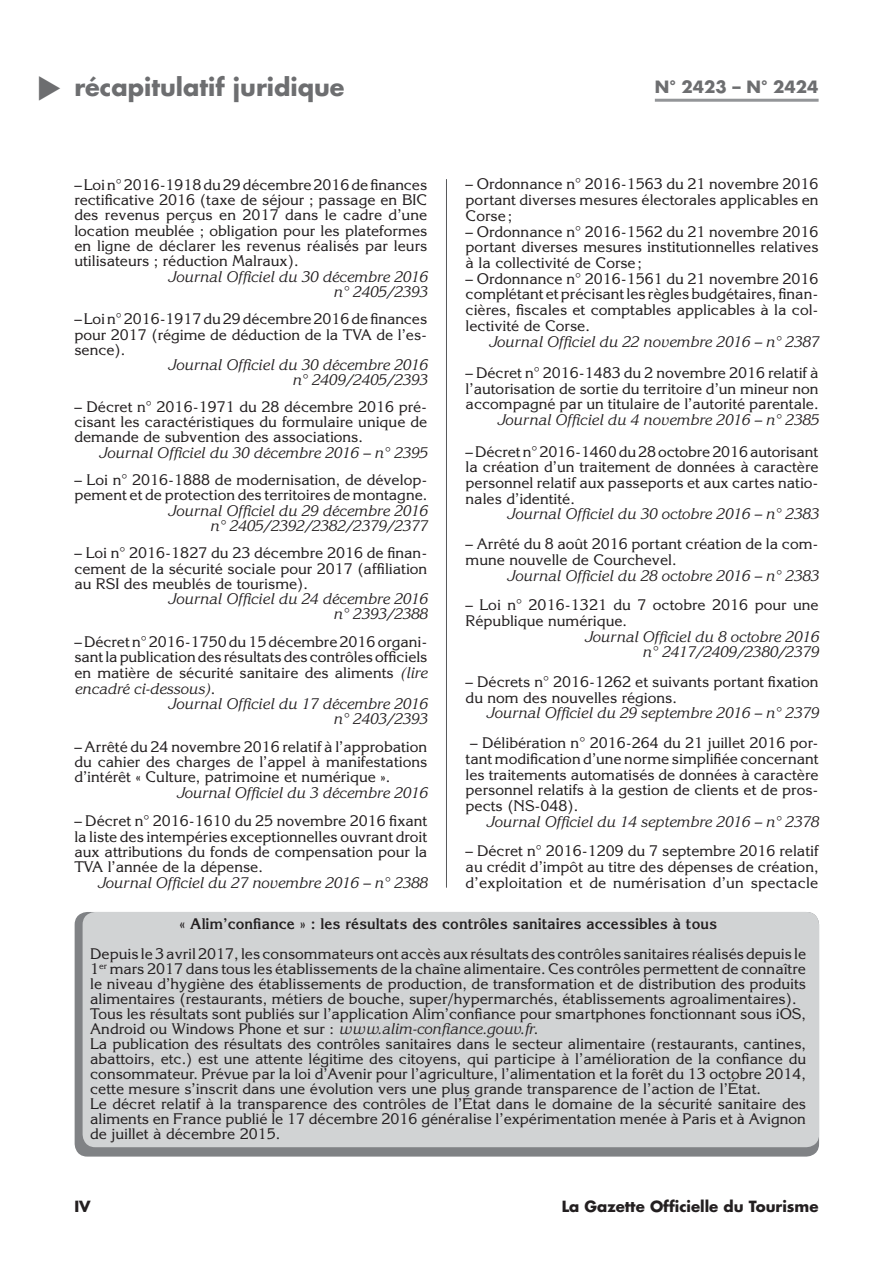
<style>
.page{position:relative;width:893px;height:1263px;background:#fff}
.page>*{position:absolute;margin:0;border:0;box-sizing:border-box;transform-origin:0 0}
.t1{font:700 24px "Futura Std";color:#6d6e70}
.t2{font:700 16.5px "Futura Std";color:#6d6e70}
.t3{font:15px/15.8px "Korinna Std";color:#231f20;text-align:justify}
.t4{font:italic 15px/15.3px "Korinna Std";color:#231f20;text-align:right}
.t5{font:700 15px "Korinna Std";color:#231f20}
.t6{font:700 15px "Futura Std";color:#231f20}
.s1{font-style:italic}
.s2{font-style:normal}
</style>
<div class="page">
<hr style="left:655px;top:99px;width:163px;height:3px;background:#939598">
<hr style="left:446px;top:179px;width:1px;height:709px;background:#58595b">
<div style="left:75px;top:912px;width:744px;height:245px;background:#808285;border-radius:13px"></div>
<div style="left:83px;top:912px;width:736px;height:235px;background:#d1d3d4;border-radius:13px"></div>
<h1 class="t1" style="left:74px;top:76px;width:272px">récapitulatif juridique</h1>
<p class="t2" style="left:655px;top:79px;width:165px">N° 2423 – N° 2424</p>
<p class="t3" style="left:466px;top:178px;width:354px">– Ordonnance n° 2016-1563 du 21 novembre 2016 portant diverses mesures électorales applicables en Corse ;</p>
<p class="t3" style="left:466px;top:225px;width:354px">– Ordonnance n° 2016-1562 du 21 novembre 2016 portant diverses mesures institutionnelles relatives à la collectivité de Corse ;</p>
<p class="t3" style="left:466px;top:272px;width:354px">– Ordonnance n° 2016-1561 du 21 novembre 2016 complétant et précisant les règles budgétaires, finan&shy;cières, fiscales et comptables applicables à la col&shy;lectivité de Corse.</p>
<p class="t4" style="left:488px;top:335px;width:332px">Journal Officiel du 22 novembre 2016 – n° 2387</p>
<p class="t3" style="left:466px;top:366px;width:354px">– Décret n° 2016-1483 du 2 novembre 2016 relatif à l’autorisation de sortie du territoire d’un mineur non accompagné par un titulaire de l’autorité parentale.</p>
<p class="t4" style="left:497px;top:414px;width:323px">Journal Officiel du 4 novembre 2016 – n° 2385</p>
<p class="t3" style="left:466px;top:445px;width:354px">– Décret n° 2016-1460 du 28 octobre 2016 autorisant la création d’un traitement de données à caractère personnel relatif aux passeports et aux cartes natio&shy;nales d’identité.</p>
<p class="t4" style="left:507px;top:508px;width:313px">Journal Officiel du 30 octobre 2016 – n° 2383</p>
<p class="t3" style="left:466px;top:538px;width:354px">– Arrêté du 8 août 2016 portant création de la com&shy;mune nouvelle de Courchevel.</p>
<p class="t4" style="left:507px;top:569px;width:313px">Journal Officiel du 28 octobre 2016 – n° 2383</p>
<p class="t3" style="left:466px;top:599px;width:355px">– Loi n° 2016-1321 du 7 octobre 2016 pour une<br>République numérique.</p>
<p class="t4" style="left:584px;top:630px;width:236px;line-height:15.8px">Journal Officiel du 8 octobre 2016 n° 2417/2409/2380/2379</p>
<p class="t3" style="left:466px;top:675px;width:354px">– Décrets n° 2016-1262 et suivants portant fixation du nom des nouvelles régions.</p>
<p class="t4" style="left:486px;top:707px;width:334px">Journal Officiel du 29 septembre 2016 – n° 2379</p>
<p class="t3" style="left:466px;top:737px;width:354px;text-indent:4px">– Délibération n° 2016-264 du 21 juillet 2016 por&shy;tant modification d’une norme simplifiée concernant les traitements automatisés de données à caractère personnel relatifs à la gestion de clients et de pros&shy;pects (NS-048).</p>
<p class="t4" style="left:486px;top:815px;width:334px">Journal Officiel du 14 septembre 2016 – n° 2378</p>
<p class="t3" style="left:466px;top:845px;width:354px">– Décret n° 2016-1209 du 7 septembre 2016 relatif au crédit d’impôt au titre des dépenses de création, d’exploitation et de numérisation d’un spectacle</p>
<p class="t5" style="left:179px;top:918px;width:539px">« Alim’confiance » : les résultats des contrôles sanitaires accessibles à tous</p>
<p class="t3" style="left:90px;top:948px;width:717px;line-height:15px;text-align:left">Depuis le 3 avril 2017, les consommateurs ont accès aux résultats des contrôles sanitaires réalisés depuis le 1<sup>er</sup> mars 2017 dans tous les établissements de la chaîne alimentaire. Ces contrôles permettent de connaître le niveau d’hygiène des établissements de production, de transformation et de distribution des produits alimentaires (restaurants, métiers de bouche, super/hypermarchés, établissements agroalimentaires).<br>Tous les résultats sont publiés sur l’application Alim’confiance pour smartphones fonctionnant sous iOS, Android ou Windows Phone et sur : <span class="s1">www.alim-confiance.gouv.fr</span>.<br>La publication des résultats des contrôles sanitaires dans le secteur alimentaire (restaurants, cantines, abattoirs, etc.) est une attente légitime des citoyens, qui participe à l’amélioration de la confiance du consommateur. Prévue par la loi d’Avenir pour l’agriculture, l’alimentation et la forêt du 13 octobre 2014, cette mesure s’inscrit dans une évolution vers une plus grande transparence de l’action de l’État.<br>Le décret relatif à la transparence des contrôles de l’État dans le domaine de la sécurité sanitaire des aliments en France publié le 17 décembre 2016 généralise l’expérimentation menée à Paris et à Avignon de juillet à décembre 2015.</p>
<p class="t3" style="left:74px;top:179px;width:354px;line-height:15.3px">– Loi n° 2016-1918 du 29 décembre 2016 de finances rectificative 2016 (taxe de séjour ; passage en BIC des revenus perçus en 2017 dans le cadre d’une location meublée ; obligation pour les plateformes en ligne de déclarer les revenus réalisés par leurs utilisateurs ; réduction Malraux).</p>
<p class="t4" style="left:168px;top:270px;width:261px">Journal Officiel du 30 décembre 2016 n° 2405/2393</p>
<p class="t3" style="left:74px;top:313px;width:354px;line-height:15.3px">– Loi n° 2016-1917 du 29 décembre 2016 de finances pour 2017 (régime de déduction de la TVA de l’es&shy;sence).</p>
<p class="t4" style="left:168px;top:359px;width:261px">Journal Officiel du 30 décembre 2016 n° 2409/2405/2393</p>
<p class="t3" style="left:74px;top:401px;width:354px;line-height:15px">– Décret n° 2016-1971 du 28 décembre 2016 pré&shy;cisant les caractéristiques du formulaire unique de demande de subvention des associations.</p>
<p class="t4" style="left:99px;top:446px;width:330px">Journal Officiel du 30 décembre 2016 – n° 2395</p>
<p class="t3" style="left:74px;top:474px;width:354px;line-height:15.3px">– Loi n° 2016-1888 de modernisation, de dévelop&shy;pement et de protection des territoires de montagne.</p>
<p class="t4" style="left:168px;top:504px;width:261px">Journal Officiel du 29 décembre 2016 n° 2405/2392/2382/2379/2377</p>
<p class="t3" style="left:74px;top:547px;width:354px;line-height:15.3px">– Loi n° 2016-1827 du 23 décembre 2016 de finan&shy;cement de la sécurité sociale pour 2017 (affiliation au RSI des meublés de tourisme).</p>
<p class="t4" style="left:168px;top:593px;width:261px">Journal Officiel du 24 décembre 2016 n° 2393/2388</p>
<p class="t3" style="left:74px;top:635px;width:354px">– Décret n° 2016-1750 du 15 décembre 2016 organi-</p>
<p class="t3" style="left:74px;top:650px;width:355px">sant la publication des résultats des contrôles officiels</p>
<p class="t3" style="left:74px;top:666px;width:354px">en matière de sécurité sanitaire des aliments <span class="s1">(lire</span></p>
<p class="t4" style="left:74px;top:683px;width:142px">encadré ci-dessous)<span class="s2">.</span></p>
<p class="t4" style="left:168px;top:698px;width:261px">Journal Officiel du 17 décembre 2016</p>
<p class="t4" style="left:333px;top:713px;width:96px">n° 2403/2393</p>
<p class="t3" style="left:74px;top:740px;width:354px;line-height:15.3px">– Arrêté du 24 novembre 2016 relatif à l’approbation du cahier des charges de l’appel à manifestations d’intérêt « Culture, patrimoine et numérique ».</p>
<p class="t4" style="left:176px;top:786px;width:253px">Journal Officiel du 3 décembre 2016</p>
<p class="t3" style="left:74px;top:815px;width:354px;line-height:15.3px">– Décret n° 2016-1610 du 25 novembre 2016 fixant la liste des intempéries exceptionnelles ouvrant droit aux attributions du fonds de compensation pour la TVA l’année de la dépense.</p>
<p class="t4" style="left:97px;top:876px;width:332px">Journal Officiel du 27 novembre 2016 – n° 2388</p>
<p class="t6" style="left:74px;top:1199px;width:18px">IV</p>
<p class="t6" style="left:562px;top:1199px;width:258px">La Gazette Officielle du Tourisme</p>
</div>
